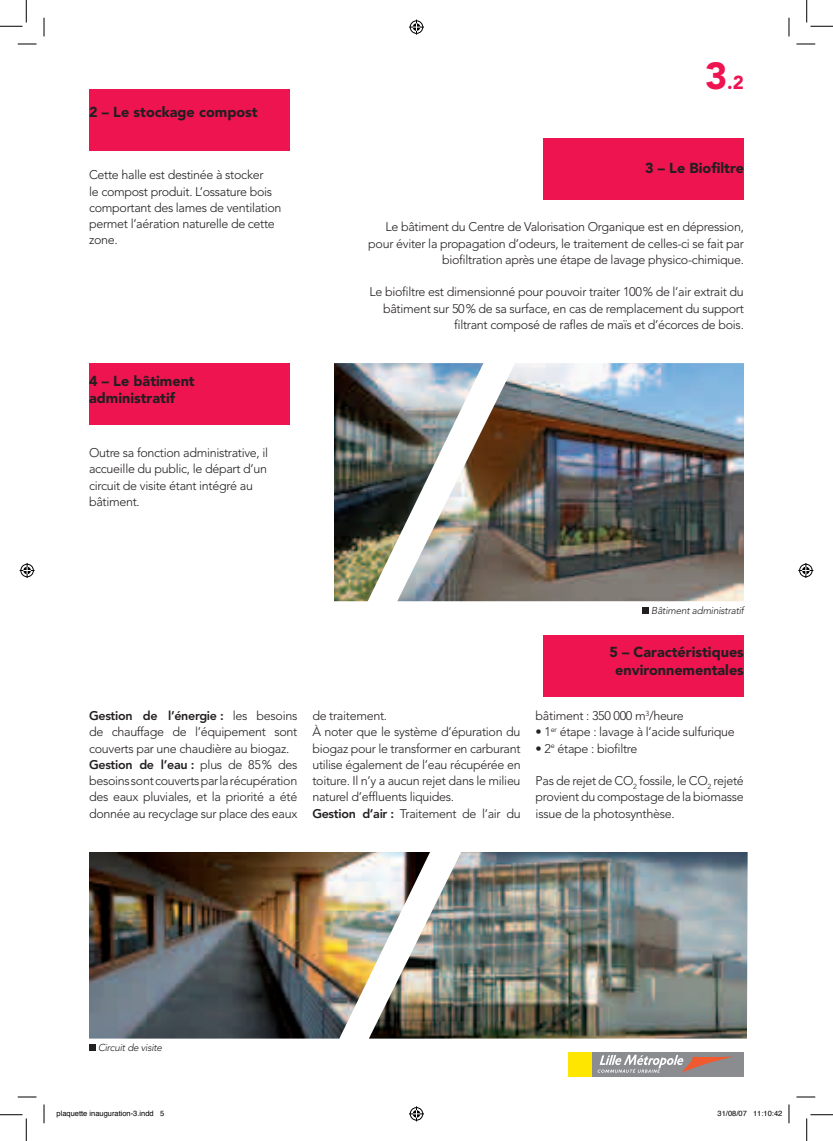
<style>
.page{position:relative;width:833px;height:1141px;background:#fff}
.page>*{position:absolute;margin:0;border:0;box-sizing:border-box;transform-origin:0 0}
.t1{font:900 18.75px "Avenir";color:#ed1450}
.t2{font:900 14.38px/17.2px "Avenir";color:#231f20}
.t3{font:300 12.5px/16.2px "Avenir";letter-spacing:-.025em;color:#231f20}
.t4{font:italic 300 10px "Avenir";letter-spacing:-.025em;color:#231f20}
.t5{font:7.5px "Helvetica";color:#000}
.s1{font-size:37.5px}
.s2{font-weight:800}
</style>
<div class="page">
<img style="left:438px;top:852px;width:309px;height:186px">
<img style="left:89px;top:852px;width:349px;height:186px">
<div style="left:89px;top:1044px;width:7px;height:6px;background:#231f20"></div>
<div style="left:89px;top:363px;width:201px;height:61px;background:#ed1450"></div>
<div style="left:542px;top:635px;width:201px;height:61px;background:#ed1450"></div>
<div style="left:89px;top:89px;width:201px;height:61px;background:#ed1450"></div>
<div style="left:542px;top:138px;width:201px;height:62px;background:#ed1450"></div>
<img style="left:483px;top:363px;width:260px;height:238px">
<img style="left:334px;top:363px;width:149px;height:238px">
<svg style="left:642px;top:607px;width:6px;height:6px"></svg>
<div style="left:568px;top:1051px;width:175px;height:25px;background:#8a8c8f"></div>
<div style="left:568px;top:1051px;width:23px;height:25px;background:#ffe601"></div>
<svg style="left:597px;top:1054px;width:136px;height:18px"></svg>
<svg style="left:18px;top:43px;width:18px;height:2px"></svg>
<svg style="left:796px;top:43px;width:18px;height:2px"></svg>
<svg style="left:18px;top:1096px;width:18px;height:1px"></svg>
<svg style="left:796px;top:1096px;width:18px;height:1px"></svg>
<svg style="left:43px;top:18px;width:2px;height:18px"></svg>
<svg style="left:43px;top:1104px;width:2px;height:19px"></svg>
<svg style="left:788px;top:18px;width:1px;height:18px"></svg>
<svg style="left:0;top:0;width:27px;height:27px"></svg>
<svg style="left:0;top:1114px;width:27px;height:26px"></svg>
<svg style="left:806px;top:0;width:26px;height:27px"></svg>
<svg style="left:806px;top:1114px;width:26px;height:26px"></svg>
<svg style="left:409px;top:20px;width:15px;height:15px"></svg>
<svg style="left:409px;top:1106px;width:15px;height:15px"></svg>
<svg style="left:20px;top:563px;width:15px;height:15px"></svg>
<svg style="left:798px;top:563px;width:14px;height:15px"></svg>
<svg style="left:788px;top:1104px;width:1px;height:19px"></svg>
<p class="t2" style="left:89px;top:104px;width:170px">2 – Le stockage compost</p>
<p class="t3" style="left:89px;top:167px;width:194px">Cette halle est destinée à stocker<br>le compost produit. L’ossature bois comportant des lames de ventilation permet l’aération naturelle de cette zone.</p>
<p class="t2" style="left:89px;top:372px;width:107px">4 – Le bâtiment administratif</p>
<p class="t3" style="left:89px;top:444px;width:180px">Outre sa fonction administrative, il accueille du public, le départ d’un circuit de visite étant intégré au bâtiment.</p>
<p class="t1" style="left:704px;top:71px;width:40px"><span class="s1">3</span>.2</p>
<p class="t2" style="left:644px;top:159px;width:100px">3 – Le Biofiltre</p>
<p class="t3" style="left:368px;top:219px;width:377px;text-align:right">Le bâtiment du Centre de Valorisation Organique est en dépression, pour éviter la propagation d’odeurs, le traitement de celles-ci se fait par biofiltration après une étape de lavage physico-chimique.</p>
<p class="t3" style="left:369px;top:284px;width:375px;text-align:right">Le biofiltre est dimensionné pour pouvoir traiter 100% de l’air extrait du bâtiment sur 50% de sa surface, en cas de remplacement du support filtrant composé de rafles de maïs et d’écorces de bois.</p>
<p class="t4" style="left:651px;top:604px;width:94px">Bâtiment administratif</p>
<p class="t2" style="left:609px;top:643px;width:136px;text-align:center">5 – Caractéristiques environnementales</p>
<p class="t3" style="left:89px;top:707px;width:210px"><span class="s2">Gestion de l’énergie :</span> les besoins de chauffage de l’équipement sont couverts par une chaudière au biogaz.<br><span class="s2">Gestion de l’eau :</span> plus de 85% des besoins sont couverts par la récupération des eaux pluviales, et la priorité a été donnée au recyclage sur place des eaux</p>
<p class="t3" style="left:312px;top:707px;width:210px">de traitement.<br>À noter que le système d’épuration du biogaz pour le transformer en carburant utilise également de l’eau récupérée en toiture. Il n’y a aucun rejet dans le milieu naturel d’effluents liquides.<br><span class="s2">Gestion d’air :</span> Traitement de l’air du</p>
<p class="t3" style="left:535px;top:707px;width:150px">bâtiment : 350 000 m<sup>3</sup>/heure</p>
<p class="t3" style="left:535px;top:723px;width:200px">• 1<sup>er</sup> étape : lavage à l’acide sulfurique</p>
<p class="t3" style="left:535px;top:740px;width:103px">• 2<sup>e</sup> étape : biofiltre</p>
<p class="t3" style="left:535px;top:772px;width:210px;text-align:justify">Pas de rejet de CO<sub>2</sub> fossile, le CO<sub>2</sub> rejeté provient du compostage de la biomasse issue de la photosynthèse.</p>
<p class="t4" style="left:98px;top:1041px;width:66px">Circuit de visite</p>
<p class="t5" style="left:56px;top:1106px;width:109px">plaquette inauguration-3.indd 5</p>
<p class="t5" style="left:717px;top:1106px;width:66px">31/08/07 11:10:42</p>
</div>
